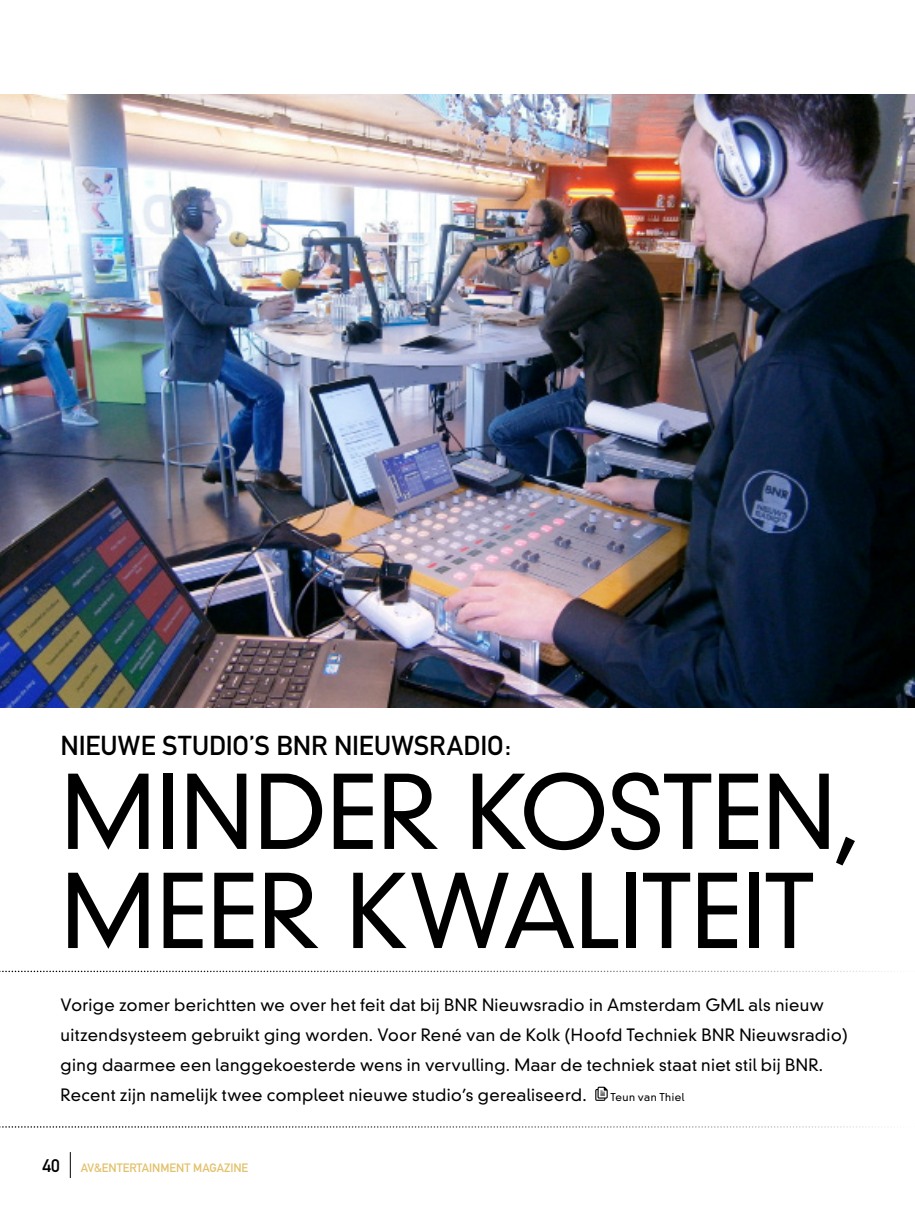
<style>
.page{position:relative;width:915px;height:1212px;background:#fff}
.page>*{position:absolute;margin:0;border:0;box-sizing:border-box;transform-origin:0 0}
.t1{font:300 99px/99px "DIN Neuzeit Grotesk";letter-spacing:-.005em;color:#000}
.t2{font:27px "DIN Mittelschrift";letter-spacing:-.005em;color:#000}
.t3{font:300 16.5px/30px "DIN Neuzeit Grotesk";letter-spacing:.02em;color:#000}
.t4{font:12px "DIN Mittelschrift";color:#e3c16b}
.t5{font:300 10.5px "DIN Neuzeit Grotesk";letter-spacing:.035em;color:#000}
.s1{font-size:18px;color:#000}
</style>
<div class="page">
<svg style="left:595px;top:1087px;width:12px;height:14px"></svg>
<svg style="left:0;top:971px;width:895px;height:1px"></svg>
<svg style="left:0;top:1126px;width:882px;height:2px"></svg>
<svg style="left:70px;top:1152px;width:1px;height:26px"></svg>
<img style="left:0;top:94px;width:914px;height:613px">
<h2 class="t2" style="left:61px;top:729px;width:452px">NIEUWE STUDIO’S BNR NIEUWSRADIO:</h2>
<h1 class="t1" style="left:61px;top:764px;width:802px">Min der kosten, m eer kwaliteit</h1>
<p class="t3" style="left:61px;top:990px;width:788px">Vorige zomer berichtten we over het feit dat bij BNR Nieuwsradio in Amsterdam GML als nieuw uitzendsysteem gebruikt ging worden. Voor René van de Kolk (Hoofd Techniek BNR Nieuwsradio) ging daarmee een langgekoesterde wens in vervulling. Maar de techniek staat niet stil bij BNR.<br>Recent zijn namelijk twee compleet nieuwe studio’s gerealiseerd.</p>
<p class="t5" style="left:610px;top:1091px;width:75px">Teun van Thiel</p>
<p class="t4" style="left:43px;top:1161px;width:206px"><span class="s1">40</span> AV&amp;ENTERTAINMENT MAGAZINE</p>
</div>
